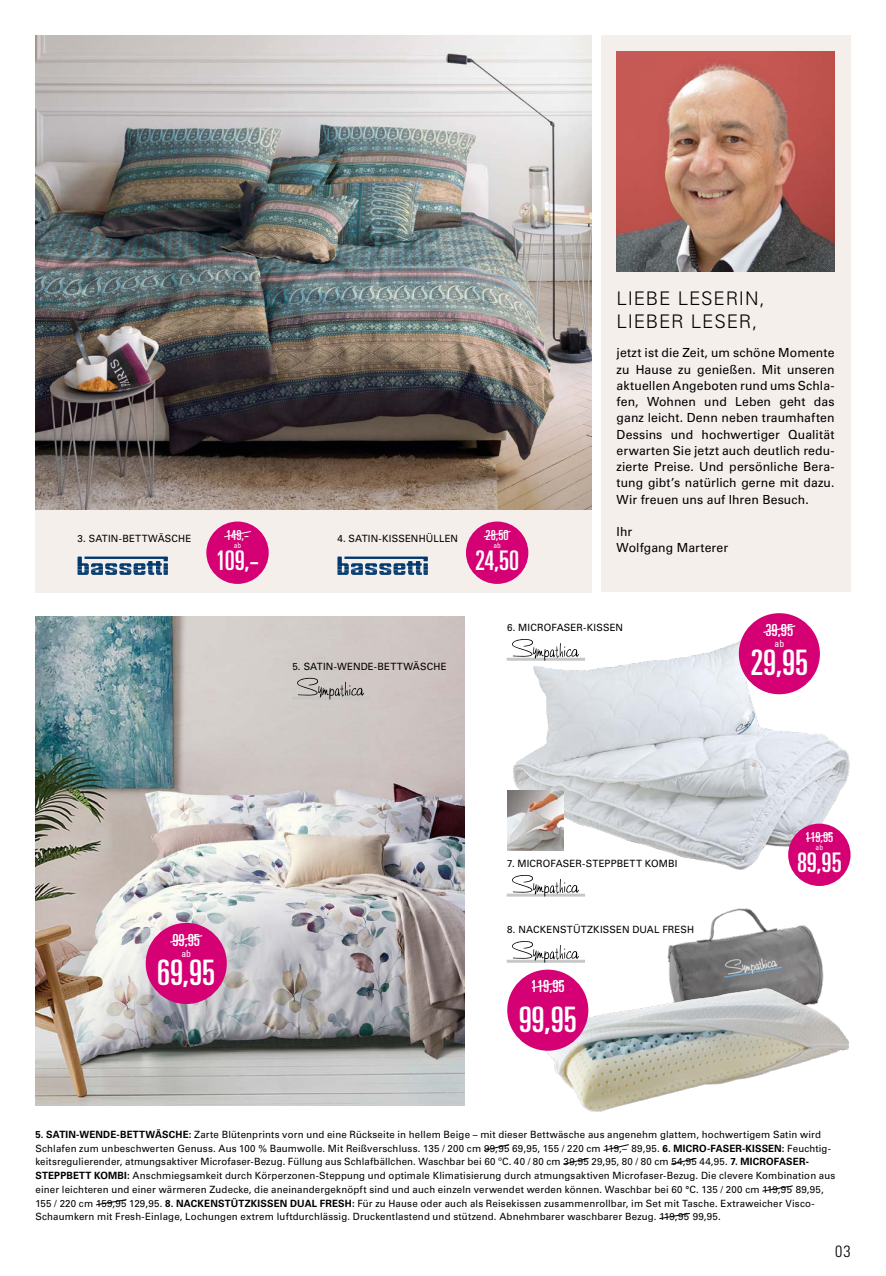
<style>
.page{position:relative;width:886px;height:1276px;background:#fff}
.page>*{position:absolute;margin:0;border:0;box-sizing:border-box;transform-origin:0 0}
.t1{font:ultra-condensed 35.12px "Univers LT Std";color:#fff}
.t2{font:ultra-condensed 27px "Univers LT Std";letter-spacing:-.005em;color:#fff}
.t3{font:300 18.75px/22.5px "Univers LT Std";letter-spacing:.04em;color:#000}
.t4{font:ultra-condensed 16.62px "Univers LT Std";color:#fff}
.t5{font:300 condensed 16.25px "Univers LT Std";color:#000}
.t6{font:ultra-condensed 13.75px "Univers LT Std";color:#fff}
.t7{font:12.5px/16.2px "Univers LT Std";letter-spacing:.01em;color:#000;text-align:justify}
.t8{font:10px/13.8px "Univers LT Std";letter-spacing:.015em;color:#000}
.t9{font:condensed 9.75px "Univers LT Std";color:#fff}
.t10{font:condensed 7.5px "Univers LT Std";color:#fff}
.s1{font-weight:700}
</style>
<div class="page">
<img style="left:35px;top:35px;width:557px;height:475px">
<div style="left:601px;top:35px;width:249px;height:557px;background:#f5efec"></div>
<img style="left:506px;top:620px;width:345px;height:277px">
<img style="left:507px;top:790px;width:57px;height:60px">
<div style="left:35px;top:510px;width:557px;height:83px;background:#f5efec"></div>
<img style="left:644px;top:893px;width:207px;height:83px">
<img style="left:533px;top:976px;width:317px;height:136px">
<img style="left:35px;top:617px;width:429px;height:489px">
<svg style="left:484px;top:1144px;width:26px;height:7px"></svg>
<svg style="left:603px;top:1144px;width:26px;height:7px"></svg>
<svg style="left:563px;top:1158px;width:26px;height:7px"></svg>
<svg style="left:671px;top:1158px;width:26px;height:7px"></svg>
<svg style="left:762px;top:1185px;width:31px;height:7px"></svg>
<svg style="left:96px;top:1199px;width:31px;height:6px"></svg>
<svg style="left:659px;top:1213px;width:31px;height:6px"></svg>
<div style="left:788px;top:823px;width:62px;height:63px;background:#d40074;border-radius:50%"></div>
<svg style="left:806px;top:833px;width:27px;height:7px"></svg>
<div style="left:739px;top:613px;width:81px;height:81px;background:#d40074;border-radius:50%"></div>
<svg style="left:763px;top:625px;width:33px;height:8px"></svg>
<div style="left:466px;top:521px;width:62px;height:63px;background:#d40074;border-radius:50%"></div>
<svg style="left:483px;top:531px;width:28px;height:7px"></svg>
<div style="left:206px;top:521px;width:63px;height:63px;background:#d40074;border-radius:50%"></div>
<svg style="left:224px;top:531px;width:27px;height:7px"></svg>
<div style="left:507px;top:969px;width:81px;height:81px;background:#d40074;border-radius:50%"></div>
<svg style="left:531px;top:981px;width:33px;height:8px"></svg>
<div style="left:146px;top:923px;width:81px;height:81px;background:#d40074;border-radius:50%"></div>
<svg style="left:170px;top:935px;width:33px;height:8px"></svg>
<hr style="left:507px;top:658px;width:77px;height:2px;background:#c5c6c6">
<svg style="left:512px;top:639px;width:67px;height:22px"></svg>
<hr style="left:507px;top:894px;width:77px;height:2px;background:#c5c6c6">
<svg style="left:512px;top:875px;width:67px;height:21px"></svg>
<svg style="left:78px;top:556px;width:90px;height:19px"></svg>
<svg style="left:337px;top:556px;width:91px;height:19px"></svg>
<hr style="left:507px;top:960px;width:77px;height:2px;background:#c5c6c6">
<svg style="left:512px;top:941px;width:67px;height:22px"></svg>
<hr style="left:292px;top:697px;width:78px;height:2px;background:#c5c6c6">
<svg style="left:297px;top:678px;width:67px;height:21px"></svg>
<img style="left:617px;top:51px;width:217px;height:220px">
<h3 class="t3" style="left:617px;top:287px;width:150px">LIEBE LESERIN,<br>LIEBER LESER,</h3>
<h3 class="t6" style="left:226px;top:527px;width:24px">149,-</h3>
<p class="t10" style="left:234px;top:540px;width:9px">ab</p>
<p class="t8" style="left:78px;top:532px;width:115px">3. SATIN-BETTWÄSCHE</p>
<p class="t8" style="left:337px;top:532px;width:122px">4. SATIN-KISSENHÜLLEN</p>
<h3 class="t6" style="left:486px;top:527px;width:25px">28,50</h3>
<p class="t10" style="left:493px;top:540px;width:9px">ab</p>
<h2 class="t2" style="left:216px;top:544px;width:45px">109,-</h2>
<h2 class="t2" style="left:475px;top:544px;width:45px">24,50</h2>
<p class="t7" style="left:617px;top:345px;width:219px">jetzt ist die Zeit, um schöne Momente zu Hause zu genießen. Mit unseren aktuellen Angeboten rund ums Schla&shy;fen, Wohnen und Leben geht das ganz leicht. Denn neben traumhaften Dessins und hochwertiger Qualität erwarten Sie jetzt auch deutlich redu&shy;zierte Preise. Und persönliche Bera&shy;tung gibt’s natürlich gerne mit dazu.<br>Wir freuen uns auf Ihren Besuch.</p>
<p class="t7" style="left:617px;top:523px;width:113px">Ihr<br>Wolfgang Marterer</p>
<p class="t8" style="left:292px;top:659px;width:156px">5. SATIN-WENDE-BETTWÄSCHE</p>
<p class="t8" style="left:507px;top:621px;width:117px">6. MICROFASER-KISSEN</p>
<h3 class="t4" style="left:765px;top:620px;width:29px">39,95</h3>
<p class="t9" style="left:774px;top:637px;width:11px">ab</p>
<h1 class="t1" style="left:750px;top:643px;width:59px">29,95</h1>
<h3 class="t4" style="left:172px;top:930px;width:29px">99,95</h3>
<p class="t9" style="left:181px;top:947px;width:11px">ab</p>
<h1 class="t1" style="left:157px;top:952px;width:60px">69,95</h1>
<p class="t8" style="left:507px;top:857px;width:172px">7. MICROFASER-STEPPBETT KOMBI</p>
<p class="t8" style="left:507px;top:922px;width:188px">8. NACKENSTÜTZKISSEN DUAL FRESH</p>
<h3 class="t4" style="left:531px;top:977px;width:35px">119,95</h3>
<h1 class="t1" style="left:519px;top:999px;width:60px">99,95</h1>
<h3 class="t6" style="left:805px;top:829px;width:30px">119,95</h3>
<p class="t10" style="left:815px;top:842px;width:9px">ab</p>
<h2 class="t2" style="left:797px;top:846px;width:46px">89,95</h2>
<p class="t8" style="left:35px;top:1127px;width:801px"><span class="s1">5. SATIN-WENDE-BETTWÄSCHE:</span> Zarte Blütenprints vorn und eine Rückseite in hellem Beige – mit dieser Bettwäsche aus angenehm glattem, hochwertigem Satin wird Schlafen zum unbeschwerten Genuss. Aus 100 % Baumwolle. Mit Reißverschluss. 135 / 200 cm 99,95 69,95, 155 / 220 cm 119,– 89,95. <span class="s1">6. MICRO-FASER-KISSEN:</span> Feuchtig&shy;keitsregulierender, atmungsaktiver Microfaser-Bezug. Füllung aus Schlafbällchen. Waschbar bei 60 ºC. 40 / 80 cm 39,95 29,95, 80 / 80 cm 54,95 44,95. <span class="s1">7. MICROFASER-STEPPBETT KOMBI:</span> Anschmiegsamkeit durch Körperzonen-Steppung und optimale Klimatisierung durch atmungsaktiven Microfaser-Bezug. Die clevere Kombination aus einer leichteren und einer wärmeren Zudecke, die aneinandergeknöpft sind und auch einzeln verwendet werden können. Waschbar bei 60 °C. 135 / 200 cm 119,95 89,95, 155 / 220 cm 159,95 129,95. <span class="s1">8. NACKENSTÜTZKISSEN DUAL FRESH:</span> Für zu Hause oder auch als Reisekissen zusammenrollbar, im Set mit Tasche. Extraweicher Visco-Schaumkern mit Fresh-Einlage, Lochungen extrem luftdurchlässig. Druckentlastend und stützend. Abnehmbarer waschbarer Bezug. 119,95 99,95.</p>
<h3 class="t5" style="left:835px;top:1241px;width:17px">03</h3>
</div>
